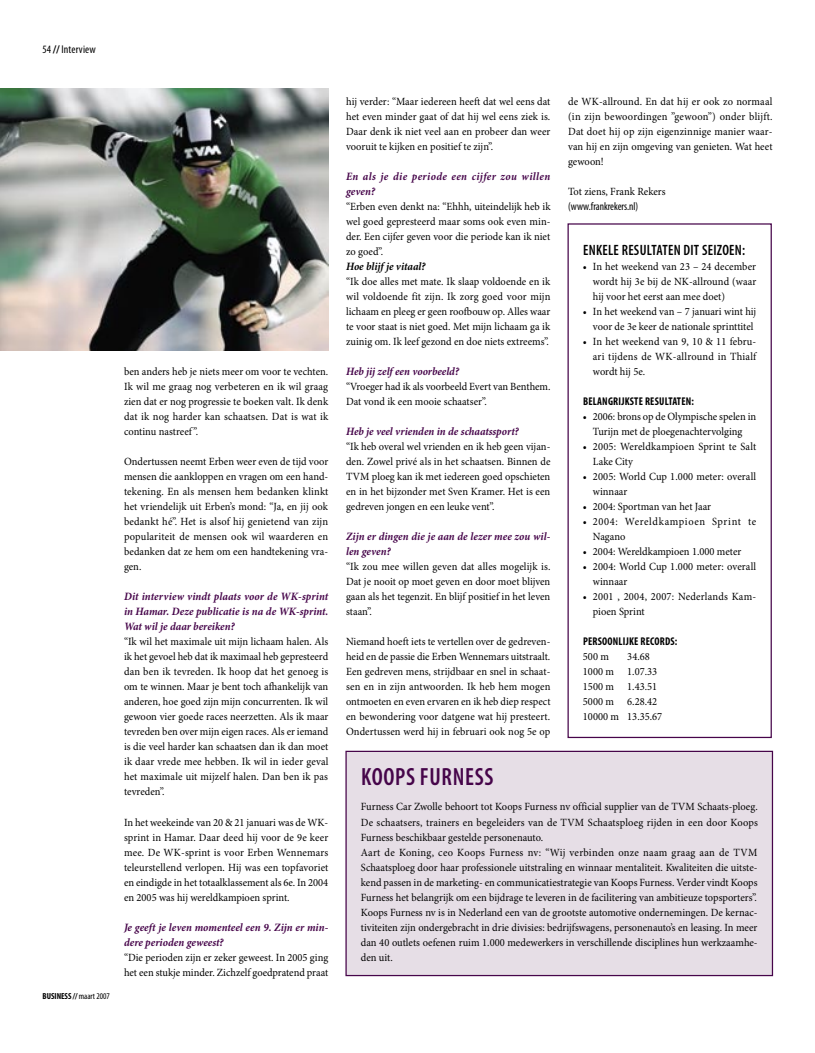
<style>
.page{position:relative;width:815px;height:1053px;background:#fff}
.page>*{position:absolute;margin:0;border:0;box-sizing:border-box;transform-origin:0 0}
.Kop_kort_nieuws{font:600 condensed 25px "Myriad Pro";letter-spacing:.03em;color:#46054a;scale:.95 1}
.Tussenkop{font:600 condensed 15px "Myriad Pro";letter-spacing:.02em;color:#000;scale:.95 1}
.Tussenkop_vragen{font:italic 700 11.25px/15px "Minion Pro";letter-spacing:.005em;color:#46054a;scale:.95 1}
.Tussenkop-2{font:700 condensed 11.25px "Myriad Pro";letter-spacing:.02em;color:#000;scale:.95 1}
.Tussenkop_vragen-2{font:italic 700 11.25px/15px "Minion Pro";letter-spacing:.035em;color:#46054a;scale:.95 1}
.Adresgegevens{font:condensed 11.25px "Myriad Pro";color:#000;scale:.95 1}
.Tussenkop_vragen-3{font:italic 700 11.25px "Minion Pro";letter-spacing:-.005em;color:#000;scale:.95 1}
.Adresgegevens-2{font:condensed 11.25px "Myriad Pro";color:#000}
.Platte_tekst{font:11px/15px "Minion Pro";color:#000;text-align:justify;scale:.95 1}
.Platte_tekst-2{font:11px/15px "Minion Pro";letter-spacing:.055em;color:#000;scale:.95 1}
.t1{font:700 condensed 8.75px "Myriad Pro";color:#000}
.s1{font-weight:700}
.s2{font-weight:400}
</style>
<div class="page">
<div style="left:346px;top:751px;width:426px;height:224px;background:#e6dee6"></div>
<div style="left:345px;top:750px;width:428px;height:226px;border:1px solid #46054a"></div>
<img style="left:0;top:89px;width:328px;height:262px">
<div style="left:567px;top:223px;width:205px;height:515px;border:1px solid #46054a"></div>
<p class="Adresgegevens-2" style="left:43px;top:43px;width:55px">54 <span class="s1">//</span> Interview</p>
<p class="t1" style="left:43px;top:991px;width:69px">BUSINESS // <span class="s2">maart 2007</span></p>
<p class="Platte_tekst" style="left:124px;top:364px;width:217px">ben anders heb je niets meer om voor te vechten.<br>Ik wil me graag nog verbeteren en ik wil graag zien dat er nog progressie te boeken valt. Ik denk dat ik nog harder kan schaatsen. Dat is wat ik continu nastreef ”.</p>
<p class="Platte_tekst" style="left:124px;top:454px;width:217px">Ondertussen neemt Erben weer even de tijd voor mensen die aankloppen en vragen om een hand&shy;tekening. En als mensen hem bedanken klinkt het vriendelijk uit Erben’s mond: “Ja, en jij ook bedankt hé”. Het is alsof hij genietend van zijn populariteit de mensen ook wil waarderen en bedanken dat ze hem om een handtekening vra&shy;gen.</p>
<p class="Tussenkop_vragen" style="left:124px;top:589px;width:217px;text-align:justify">Dit interview vindt plaats voor de WK-sprint in Hamar. Deze publicatie is na de WK-sprint.<br>Wat wil je daar bereiken?</p>
<p class="Platte_tekst" style="left:124px;top:634px;width:217px">“Ik wil het maximale uit mijn lichaam halen. Als ik het gevoel heb dat ik maximaal heb gepresteerd dan ben ik tevreden. Ik hoop dat het genoeg is om te winnen. Maar je bent toch afhankelijk van anderen, hoe goed zijn mijn concurrenten. Ik wil gewoon vier goede races neerzetten. Als ik maar tevreden ben over mijn eigen races. Als er iemand is die veel harder kan schaatsen dan ik dan moet ik daar vrede mee hebben. Ik wil in ieder geval het maximale uit mijzelf halen. Dan ben ik pas tevreden”.</p>
<p class="Platte_tekst" style="left:124px;top:814px;width:217px">In het weekeinde van 20 &amp; 21 januari was de WK&shy;sprint in Hamar. Daar deed hij voor de 9e keer mee. De WK-sprint is voor Erben Wennemars teleurstellend verlopen. Hij was een topfavoriet en eindigde in het totaalklassement als 6e. In 2004 en 2005 was hij wereldkampioen sprint.</p>
<p class="Tussenkop_vragen" style="left:124px;top:919px;width:217px">Je geeft je leven momenteel een 9. Zijn er min&shy;dere perioden geweest?</p>
<p class="Platte_tekst" style="left:124px;top:949px;width:216px">“Die perioden zijn er zeker geweest. In 2005 ging het een stukje minder. Zichzelf goedpratend praat</p>
<p class="Platte_tekst" style="left:346px;top:94px;width:217px">hij verder: “Maar iedereen heeft dat wel eens dat het even minder gaat of dat hij wel eens ziek is.<br>Daar denk ik niet veel aan en probeer dan weer vooruit te kijken en positief te zijn”.</p>
<p class="Tussenkop_vragen-2" style="left:346px;top:169px;width:216px">En als je die periode een cijfer zou willen geven?</p>
<p class="Platte_tekst" style="left:346px;top:199px;width:217px">“Erben even denkt na: “Ehhh, uiteindelijk heb ik wel goed gepresteerd maar soms ook even min&shy;der. Een cijfer geven voor die periode kan ik niet zo goed”.</p>
<p class="Tussenkop_vragen-3" style="left:346px;top:260px;width:85px">Hoe blijf je vitaal?</p>
<p class="Platte_tekst" style="left:346px;top:274px;width:217px">“Ik doe alles met mate. Ik slaap voldoende en ik wil voldoende fit zijn. Ik zorg goed voor mijn lichaam en pleeg er geen roofbouw op. Alles waar te voor staat is niet goed. Met mijn lichaam ga ik zuinig om. Ik leef gezond en doe niets extreems”.</p>
<p class="Tussenkop_vragen" style="left:346px;top:364px;width:120px">Heb jij zelf een voorbeeld?</p>
<p class="Platte_tekst" style="left:346px;top:379px;width:217px">“Vroeger had ik als voorbeeld Evert van Benthem.<br>Dat vond ik een mooie schaatser”.</p>
<p class="Tussenkop_vragen" style="left:346px;top:424px;width:183px">Heb je veel vrienden in de schaatssport?</p>
<p class="Platte_tekst" style="left:346px;top:439px;width:217px">“Ik heb overal wel vrienden en ik heb geen vijan&shy;den. Zowel privé als in het schaatsen. Binnen de TVM ploeg kan ik met iedereen goed opschieten en in het bijzonder met Sven Kramer. Het is een gedreven jongen en een leuke vent”.</p>
<p class="Tussenkop_vragen" style="left:346px;top:529px;width:217px">Zijn er dingen die je aan de lezer mee zou wil&shy;len geven?</p>
<p class="Platte_tekst" style="left:346px;top:559px;width:217px">“Ik zou mee willen geven dat alles mogelijk is.<br>Dat je nooit op moet geven en door moet blijven gaan als het tegenzit. En blijf positief in het leven staan”.</p>
<p class="Platte_tekst" style="left:346px;top:634px;width:217px">Niemand hoeft iets te vertellen over de gedreven&shy;heid en de passie die Erben Wennemars uitstraalt.<br>Een gedreven mens, strijdbaar en snel in schaat&shy;sen en in zijn antwoorden. Ik heb hem mogen ontmoeten en even ervaren en ik heb diep respect en bewondering voor datgene wat hij presteert.<br>Ondertussen werd hij in februari ook nog 5e op</p>
<p class="Platte_tekst" style="left:568px;top:94px;width:217px">de WK-allround. En dat hij er ook zo normaal (in zijn bewoordingen ”gewoon”) onder blijft.<br>Dat doet hij op zijn eigenzinnige manier waar&shy;van hij en zijn omgeving van genieten. Wat heet gewoon!</p>
<p class="Platte_tekst" style="left:568px;top:184px;width:104px">Tot ziens, Frank Rekers</p>
<p class="Adresgegevens" style="left:568px;top:200px;width:75px">(www.frankrekers.nl)</p>
<p class="Tussenkop" style="left:583px;top:242px;width:172px">ENKELE RESULTATEN DIT SEIZOEN:</p>
<p class="Platte_tekst" style="left:593px;top:259px;width:173px;text-indent:-10px">• In het weekend van 23 – 24 december wordt hij 3e bij de NK-allround (waar hij voor het eerst aan mee doet)</p>
<p class="Platte_tekst" style="left:583px;top:304px;width:184px;text-align:right">• In het weekend van – 7 januari wint hij voor de 3e keer de nationale sprinttitel</p>
<p class="Platte_tekst" style="left:593px;top:334px;width:174px;text-indent:-10px">• In het weekend van 9, 10 &amp; 11 febru&shy;ari tijdens de WK-allround in Thialf wordt hij 5e.</p>
<p class="Tussenkop-2" style="left:583px;top:395px;width:118px">BELANGRIJKSTE RESULTATEN:</p>
<p class="Platte_tekst" style="left:583px;top:409px;width:184px;text-align:center">• 2006: brons op de Olympische spelen in<br>Turijn met de ploegenachtervolging</p>
<p class="Platte_tekst" style="left:593px;top:439px;width:174px;text-indent:-10px">• 2005: Wereldkampioen Sprint te Salt<br>Lake City</p>
<p class="Platte_tekst" style="left:593px;top:469px;width:173px;text-indent:-10px">• 2005: World Cup 1.000 meter: overall winnaar</p>
<p class="Platte_tekst" style="left:583px;top:499px;width:136px">• 2004: Sportman van het Jaar</p>
<p class="Platte_tekst-2" style="left:593px;top:514px;width:173px;text-indent:-10px">• 2004: Wereldkampioen Sprint te<br>Nagano</p>
<p class="Platte_tekst" style="left:583px;top:544px;width:168px">• 2004: Wereldkampioen 1.000 meter</p>
<p class="Platte_tekst" style="left:593px;top:559px;width:173px;text-indent:-10px">• 2004: World Cup 1.000 meter: overall winnaar</p>
<p class="Platte_tekst" style="left:593px;top:589px;width:173px;text-indent:-10px">• 2001 , 2004, 2007: Nederlands Kam&shy;pioen Sprint</p>
<p class="Tussenkop-2" style="left:583px;top:635px;width:101px">PERSOONLIJKE RECORDS:</p>
<p class="Platte_tekst" style="left:583px;top:649px;width:29px">500 m</p>
<p class="Platte_tekst" style="left:627px;top:649px;width:25px">34.68</p>
<p class="Platte_tekst" style="left:583px;top:664px;width:80px">1000 m 1.07.33</p>
<p class="Platte_tekst" style="left:583px;top:679px;width:80px">1500 m 1.43.51</p>
<p class="Platte_tekst" style="left:583px;top:694px;width:80px">5000 m 6.28.42</p>
<p class="Platte_tekst" style="left:583px;top:709px;width:85px">10000 m 13.35.67</p>
<p class="Kop_kort_nieuws" style="left:361px;top:763px;width:141px">KOOPS FURNESS</p>
<p class="Platte_tekst" style="left:361px;top:799px;width:419px">Furness Car Zwolle behoort tot Koops Furness nv official supplier van de TVM Schaats-ploeg.<br>De schaatsers, trainers en begeleiders van de TVM Schaatsploeg rijden in een door Koops Furness beschikbaar gestelde personenauto.</p>
<p class="Platte_tekst" style="left:361px;top:844px;width:419px">Aart de Koning, ceo Koops Furness nv: “Wij verbinden onze naam graag aan de TVM Schaatsploeg door haar professionele uitstraling en winnaar mentaliteit. Kwaliteiten die uitste&shy;kend passen in de marketing- en communicatiestrategie van Koops Furness. Verder vindt Koops Furness het belangrijk om een bijdrage te leveren in de facilitering van ambitieuze topsporters”.</p>
<p class="Platte_tekst" style="left:361px;top:904px;width:419px">Koops Furness nv is in Nederland een van de grootste automotive ondernemingen. De kernac&shy;tiviteiten zijn ondergebracht in drie divisies: bedrijfswagens, personenauto’s en leasing. In meer dan 40 outlets oefenen ruim 1.000 medewerkers in verschillende disciplines hun werkzaamhe&shy;den uit.</p>
</div>
